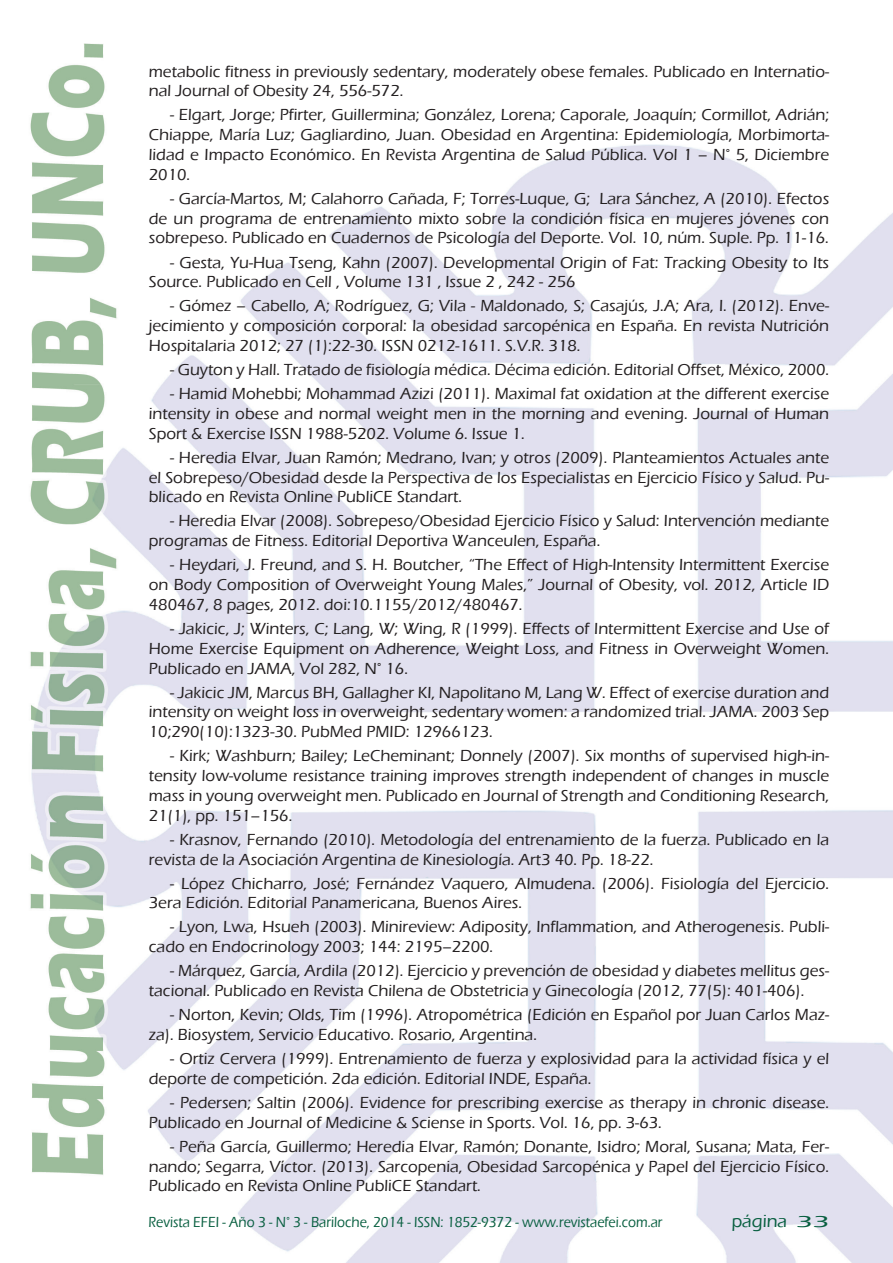
<style>
.page{position:relative;width:893px;height:1263px;background:#fff}
.page>*{position:absolute;margin:0;border:0;box-sizing:border-box;transform-origin:0 0}
.t1{font:500 18px "Eras ITC";color:#085f40}
.t2{font:500 16.5px/19.8px "Eras ITC";color:#231f20}
.t3{font:500 15px "Eras ITC";color:#085f40;scale:.9 1}
.s1{font-size:16.5px}
</style>
<div class="page">
<img style="left:30px;top:43px;width:863px;height:1220px">
<p class="t2" style="left:149px;top:62px;width:682px">metabolic fitness in previously sedentary, moderately obese females. Publicado en Internatio&shy;nal Journal of Obesity 24, 556-572.</p>
<p class="t2" style="left:149px;top:106px;width:682px;text-align:justify;text-indent:21px">- Elgart, Jorge; Pfirter, Guillermina; González, Lorena; Caporale, Joaquín; Cormillot, Adrián; Chiappe, María Luz; Gagliardino, Juan. Obesidad en Argentina: Epidemiología, Morbimorta&shy;lidad e Impacto Económico. En Revista Argentina de Salud Pública. Vol 1 – N° 5, Diciembre 2010.</p>
<p class="t2" style="left:149px;top:190px;width:682px;text-align:justify;text-indent:21px">- García-Martos, M; Calahorro Cañada, F; Torres-Luque, G; Lara Sánchez, A (2010). Efectos de un programa de entrenamiento mixto sobre la condición física en mujeres jóvenes con sobrepeso. Publicado en Cuadernos de Psicología del Deporte. Vol. 10, núm. Suple. Pp. 11-16.</p>
<p class="t2" style="left:149px;top:253px;width:682px;text-indent:21px">- Gesta, Yu-Hua Tseng, Kahn (2007). Developmental Origin of Fat: Tracking Obesity to Its<br>Source. Publicado en Cell , Volume 131 , Issue 2 , 242 - 256</p>
<p class="t2" style="left:149px;top:297px;width:682px;text-align:justify;text-indent:21px">- Gómez – Cabello, A; Rodríguez, G; Vila - Maldonado, S; Casajús, J.A; Ara, I. (2012). Enve&shy;jecimiento y composición corporal: la obesidad sarcopénica en España. En revista Nutrición Hospitalaria 2012; 27 (1):22-30. ISSN 0212-1611. S.V.R. 318.</p>
<p class="t2" style="left:170px;top:361px;width:661px">- Guyton y Hall. Tratado de fisiología médica. Décima edición. Editorial Offset, México, 2000.</p>
<p class="t2" style="left:149px;top:385px;width:682px;text-align:justify;text-indent:21px">- Hamid Mohebbi; Mohammad Azizi (2011). Maximal fat oxidation at the different exercise intensity in obese and normal weight men in the morning and evening. Journal of Human Sport &amp; Exercise ISSN 1988-5202. Volume 6. Issue 1.</p>
<p class="t2" style="left:149px;top:449px;width:682px;text-align:justify;text-indent:21px">- Heredia Elvar, Juan Ramón; Medrano, Ivan; y otros (2009). Planteamientos Actuales ante el Sobrepeso/Obesidad desde la Perspectiva de los Especialistas en Ejercicio Físico y Salud. Pu&shy;blicado en Revista Online PubliCE Standart.</p>
<p class="t2" style="left:149px;top:512px;width:682px;text-indent:21px">- Heredia Elvar (2008). Sobrepeso/Obesidad Ejercicio Físico y Salud: Intervención mediante programas de Fitness. Editorial Deportiva Wanceulen, España.</p>
<p class="t2" style="left:149px;top:556px;width:682px;text-align:justify;text-indent:21px">- Heydari, J. Freund, and S. H. Boutcher, “The Effect of High-Intensity Intermittent Exercise on Body Composition of Overweight Young Males,” Journal of Obesity, vol. 2012, Article ID 480467, 8 pages, 2012. doi:10.1155/2012/480467.</p>
<p class="t2" style="left:149px;top:620px;width:682px;text-align:justify;text-indent:21px">- Jakicic, J; Winters, C; Lang, W; Wing, R (1999). Effects of Intermittent Exercise and Use of Home Exercise Equipment on Adherence, Weight Loss, and Fitness in Overweight Women.<br>Publicado en JAMA, Vol 282, N° 16.</p>
<p class="t2" style="left:149px;top:683px;width:682px;text-align:justify;text-indent:21px">- Jakicic JM, Marcus BH, Gallagher KI, Napolitano M, Lang W. Effect of exercise duration and intensity on weight loss in overweight, sedentary women: a randomized trial. JAMA. 2003 Sep 10;290(10):1323-30. PubMed PMID: 12966123.</p>
<p class="t2" style="left:149px;top:747px;width:682px;text-align:justify;text-indent:21px">- Kirk; Washburn; Bailey; LeCheminant; Donnely (2007). Six months of supervised high-in&shy;tensity low-volume resistance training improves strength independent of changes in muscle mass in young overweight men. Publicado en Journal of Strength and Conditioning Research, 21(1), pp. 151–156.</p>
<p class="t2" style="left:149px;top:830px;width:682px;text-indent:21px">- Krasnov, Fernando (2010). Metodología del entrenamiento de la fuerza. Publicado en la revista de la Asociación Argentina de Kinesiología. Art3 40. Pp. 18-22.</p>
<p class="t2" style="left:149px;top:874px;width:682px;text-indent:21px">- López Chicharro, José; Fernández Vaquero, Almudena. (2006). Fisiología del Ejercicio.<br>3era Edición. Editorial Panamericana, Buenos Aires.</p>
<p class="t2" style="left:149px;top:918px;width:682px;text-indent:21px">- Lyon, Lwa, Hsueh (2003). Minireview: Adiposity, Inflammation, and Atherogenesis. Publi&shy;cado en Endocrinology 2003; 144: 2195–2200.</p>
<p class="t2" style="left:149px;top:962px;width:682px;text-indent:21px">- Márquez, García, Ardila (2012). Ejercicio y prevención de obesidad y diabetes mellitus ges&shy;tacional. Publicado en Revista Chilena de Obstetricia y Ginecología (2012, 77(5): 401-406).</p>
<p class="t2" style="left:149px;top:1006px;width:682px;text-indent:21px">- Norton, Kevin; Olds, Tim (1996). Atropométrica (Edición en Español por Juan Carlos Maz&shy;za). Biosystem, Servicio Educativo. Rosario, Argentina.</p>
<p class="t2" style="left:149px;top:1050px;width:682px;text-indent:21px">- Ortiz Cervera (1999). Entrenamiento de fuerza y explosividad para la actividad física y el deporte de competición. 2da edición. Editorial INDE, España.</p>
<p class="t2" style="left:149px;top:1094px;width:682px;text-indent:21px">- Pedersen; Saltin (2006). Evidence for prescribing exercise as therapy in chronic disease.<br>Publicado en Journal of Medicine &amp; Sciense in Sports. Vol. 16, pp. 3-63.</p>
<p class="t2" style="left:149px;top:1137px;width:682px;text-align:justify;text-indent:21px">- Peña García, Guillermo; Heredia Elvar, Ramón; Donante, Isidro; Moral, Susana; Mata, Fer&shy;nando; Segarra, Víctor. (2013). Sarcopenia, Obesidad Sarcopénica y Papel del Ejercicio Físico.<br>Publicado en Revista Online PubliCE Standart.</p>
<p class="t3" style="left:149px;top:1216px;width:573px">Revista EFEI - Año 3 - N° 3 - Bariloche, 2014 - ISSN: 1852-9372 - www.revistaefei.com.ar</p>
<p class="t1" style="left:732px;top:1213px;width:99px">página <span class="s1">33</span></p>
</div>
